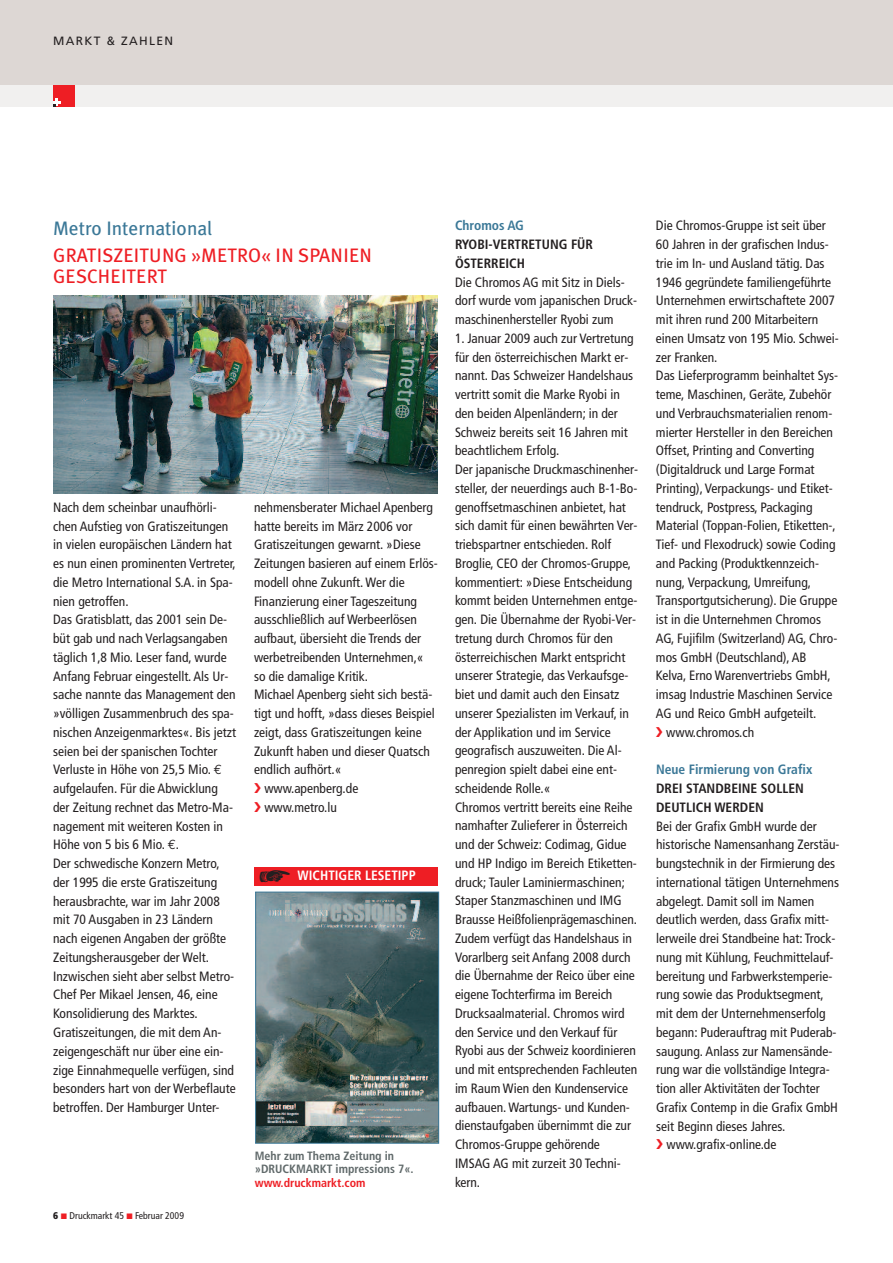
<style>
.page{position:relative;width:893px;height:1263px;background:#fff}
.page>*{position:absolute;margin:0;border:0;box-sizing:border-box;transform-origin:0 0}
.t1{font:19.5px/21px "Meta Plus";letter-spacing:.005em;color:#ee1e24}
.t2{font:19.5px "Meta Plus";color:#3b7897}
.t3{font:condensed 13.5px/18.8px "Frutiger";color:#231f20}
.t4{font:700 condensed 13.5px/18.8px "Frutiger";color:#231f20}
.t5{font:700 condensed 13.5px "Frutiger";color:#3b7897}
.t6{font:700 condensed 13.5px "Frutiger";color:#fff}
.t7{font:700 condensed 12px/13.5px "Frutiger";color:#60696a}
.t8{font:700 condensed 12px "Frutiger";color:#ee1e24}
.t9{font:12px "Frutiger";letter-spacing:.11em;color:#231f20}
.t10{font:condensed 9.75px "Frutiger";color:#231f20}
.s1{font-family:"Euro Mono";font-stretch:normal}
.s2{font-weight:900}
</style>
<div class="page">
<div style="left:0;top:0;width:893px;height:85px;background:#ddd7d4"></div>
<div style="left:0;top:85px;width:893px;height:21px;background:#f1f0ef"></div>
<div style="left:53px;top:85px;width:21px;height:21px;background:#ee1e24"></div>
<svg style="left:53px;top:98px;width:8px;height:8px"></svg>
<img style="left:53px;top:295px;width:385px;height:199px">
<img style="left:257px;top:894px;width:180px;height:247px">
<div style="left:255px;top:892px;width:184px;height:251px;border:1px solid #3b7897"></div>
<div style="left:254px;top:867px;width:184px;height:19px;background:#ee1e24"></div>
<p class="t9" style="left:53px;top:36px;width:121px">MARKT &amp; ZAHLEN</p>
<h1 class="t2" style="left:53px;top:217px;width:161px">Metro International</h1>
<h1 class="t1" style="left:53px;top:245px;width:320px">GRATISZEITUNG »METRO« IN SPANIEN<br>GESCHEITERT</h1>
<p class="t3" style="left:53px;top:499px;width:184px">Nach dem scheinbar unaufhörli&shy;chen Aufstieg von Gratiszeitungen in vielen europäischen Ländern hat es nun einen prominenten Vertreter, die Metro International S.A. in Spa&shy;nien getroffen.<br>Das Gratisblatt, das 2001 sein De&shy;büt gab und nach Verlagsangaben täglich 1,8 Mio. Leser fand, wurde<br>Anfang Februar eingestellt. Als Ur&shy;sache nannte das Management den »völligen Zusammenbruch des spa&shy;nischen Anzeigenmarktes«. Bis jetzt seien bei der spanischen Tochter<br>Verluste in Höhe von 25,5 Mio. <span class="s1">€ </span>aufgelaufen. Für die Abwicklung der Zeitung rechnet das Metro-Ma&shy;nagement mit weiteren Kosten in<br>Höhe von 5 bis 6 Mio. <span class="s1">€</span>.<br>Der schwedische Konzern Metro, der 1995 die erste Gratiszeitung herausbrachte, war im Jahr 2008 mit 70 Ausgaben in 23 Ländern nach eigenen Angaben der größte<br>Zeitungsherausgeber der Welt.<br>Inzwischen sieht aber selbst Metro-<br>Chef Per Mikael Jensen, 46, eine<br>Konsolidierung des Marktes.<br>Gratiszeitungen, die mit dem An&shy;zeigengeschäft nur über eine ein&shy;zige Einnahmequelle verfügen, sind besonders hart von der Werbeflaute betroffen. Der Hamburger Unter-</p>
<p class="t3" style="left:254px;top:499px;width:180px">nehmensberater Michael Apenberg</p>
<p class="t3" style="left:254px;top:518px;width:160px">hatte bereits im März 2006 vor</p>
<p class="t3" style="left:254px;top:536px;width:168px">Gratiszeitungen gewarnt. »Diese</p>
<p class="t3" style="left:254px;top:555px;width:185px">Zeitungen basieren auf einem Erlös-</p>
<p class="t3" style="left:254px;top:574px;width:152px">modell ohne Zukunft.Wer die</p>
<p class="t3" style="left:254px;top:593px;width:164px">Finanzierung einer Tageszeitung</p>
<p class="t3" style="left:254px;top:611px;width:164px">ausschließlich auf Werbeerlösen</p>
<p class="t3" style="left:254px;top:630px;width:169px">aufbaut, übersieht die Trends der</p>
<p class="t3" style="left:254px;top:649px;width:171px">werbetreibenden Unternehmen,«</p>
<p class="t3" style="left:254px;top:668px;width:116px">so die damalige Kritik.</p>
<p class="t3" style="left:254px;top:686px;width:180px">Michael Apenberg sieht sich bestä-</p>
<p class="t3" style="left:254px;top:705px;width:182px">tigt und hofft, »dass dieses Beispiel</p>
<p class="t3" style="left:254px;top:724px;width:169px">zeigt, dass Gratiszeitungen keine</p>
<p class="t3" style="left:254px;top:743px;width:177px">Zukunft haben und dieser Quatsch</p>
<p class="t3" style="left:254px;top:761px;width:89px">endlich aufhört.«</p>
<p class="t3" style="left:264px;top:780px;width:95px">www.apenberg.de</p>
<p class="t3" style="left:264px;top:799px;width:74px">www.metro.lu</p>
<p class="t6" style="left:298px;top:870px;width:120px">WICHTIGER LESETIPP</p>
<p class="t10" style="left:53px;top:1212px;width:132px"><span class="s2">6</span> Druckmarkt 45 Februar 2009</p>
<p class="t7" style="left:255px;top:1150px;width:160px">Mehr zum Thema Zeitung in »DRUCKMARKT impressions 7«.</p>
<p class="t8" style="left:255px;top:1178px;width:112px">www.druckmarkt.com</p>
<p class="t5" style="left:455px;top:220px;width:71px">Chromos AG</p>
<p class="t4" style="left:455px;top:236px;width:140px">RYOBI-VERTRETUNG FÜR<br>ÖSTERREICH</p>
<p class="t3" style="left:455px;top:274px;width:184px">Die Chromos AG mit Sitz in Diels&shy;dorf wurde vom japanischen Druck&shy;maschinenhersteller Ryobi zum</p>
<p class="t3" style="left:455px;top:330px;width:185px">1. Januar 2009 auch zur Vertretung für den österreichischen Markt er&shy;nannt. Das Schweizer Handelshaus vertritt somit die Marke Ryobi in den beiden Alpenländern; in der<br>Schweiz bereits seit 16 Jahren mit beachtlichem Erfolg.<br>Der japanische Druckmaschinenher&shy;steller, der neuerdings auch B-1-Bo&shy;genoffsetmaschinen anbietet, hat sich damit für einen bewährten Ver&shy;triebspartner entschieden. Rolf<br>Broglie, CEO der Chromos-Gruppe, kommentiert: »Diese Entscheidung kommt beiden Unternehmen entge&shy;gen. Die Übernahme der Ryobi-Ver&shy;tretung durch Chromos für den österreichischen Markt entspricht unserer Strategie, das Verkaufsge&shy;biet und damit auch den Einsatz unserer Spezialisten im Verkauf, in der Applikation und im Service geografisch auszuweiten. Die Al&shy;penregion spielt dabei eine ent&shy;scheidende Rolle.«<br>Chromos vertritt bereits eine Reihe namhafter Zulieferer in Österreich und der Schweiz: Codimag, Gidue und HP Indigo im Bereich Etiketten&shy;druck; Tauler Laminiermaschinen;<br>Staper Stanzmaschinen und IMG<br>Brausse Heißfolienprägemaschinen.<br>Zudem verfügt das Handelshaus in<br>Vorarlberg seit Anfang 2008 durch die Übernahme der Reico über eine eigene Tochterfirma im Bereich<br>Drucksaalmaterial. Chromos wird den Service und den Verkauf für<br>Ryobi aus der Schweiz koordinieren und mit entsprechenden Fachleuten im Raum Wien den Kundenservice aufbauen.Wartungs- und Kunden&shy;dienstaufgaben übernimmt die zur<br>Chromos-Gruppe gehörende<br>IMSAG AG mit zurzeit 30 Techni&shy;kern.</p>
<p class="t3" style="left:656px;top:217px;width:171px">Die Chromos-Gruppe ist seit über</p>
<p class="t3" style="left:656px;top:236px;width:174px">60 Jahren in der grafischen Indus-</p>
<p class="t3" style="left:656px;top:255px;width:170px">trie im In- und Ausland tätig. Das</p>
<p class="t3" style="left:656px;top:274px;width:177px">1946 gegründete familiengeführte</p>
<p class="t3" style="left:656px;top:292px;width:181px">Unternehmen erwirtschaftete 2007</p>
<p class="t3" style="left:656px;top:311px;width:164px">mit ihren rund 200 Mitarbeitern</p>
<p class="t3" style="left:656px;top:330px;width:184px">einen Umsatz von 195 Mio. Schwei-</p>
<p class="t3" style="left:656px;top:349px;width:63px">zer Franken.</p>
<p class="t3" style="left:656px;top:367px;width:184px">Das Lieferprogramm beinhaltet Sys-</p>
<p class="t3" style="left:656px;top:386px;width:177px">teme, Maschinen, Geräte, Zubehör</p>
<p class="t3" style="left:656px;top:405px;width:178px">und Verbrauchsmaterialien renom-</p>
<p class="t3" style="left:656px;top:424px;width:179px">mierter Hersteller in den Bereichen</p>
<p class="t3" style="left:656px;top:442px;width:160px">Offset, Printing and Converting</p>
<p class="t3" style="left:656px;top:461px;width:160px">(Digitaldruck und Large Format</p>
<p class="t3" style="left:656px;top:480px;width:178px">Printing), Verpackungs- und Etiket-</p>
<p class="t3" style="left:656px;top:499px;width:158px">tendruck, Postpress, Packaging</p>
<p class="t3" style="left:656px;top:517px;width:181px">Material (Toppan-Folien, Etiketten-,</p>
<p class="t3" style="left:656px;top:536px;width:181px">Tief- und Flexodruck) sowie Coding</p>
<p class="t3" style="left:656px;top:555px;width:165px">and Packing (Produktkennzeich-</p>
<p class="t3" style="left:656px;top:574px;width:157px">nung, Verpackung, Umreifung,</p>
<p class="t3" style="left:656px;top:592px;width:183px">Transportgutsicherung). Die Gruppe</p>
<p class="t3" style="left:656px;top:611px;width:167px">ist in die Unternehmen Chromos</p>
<p class="t3" style="left:656px;top:630px;width:183px">AG, Fujifilm (Switzerland) AG, Chro-</p>
<p class="t3" style="left:656px;top:649px;width:152px">mos GmbH (Deutschland), AB</p>
<p class="t3" style="left:656px;top:667px;width:176px">Kelva, Erno Warenvertriebs GmbH,</p>
<p class="t3" style="left:656px;top:686px;width:178px">imsag Industrie Maschinen Service</p>
<p class="t3" style="left:656px;top:705px;width:162px">AG und Reico GmbH aufgeteilt.</p>
<p class="t3" style="left:666px;top:724px;width:89px">www.chromos.ch</p>
<p class="t5" style="left:656px;top:764px;width:158px">Neue Firmierung von Grafix</p>
<p class="t4" style="left:656px;top:780px;width:149px">DREI STANDBEINE SOLLEN<br>DEUTLICH WERDEN</p>
<p class="t3" style="left:656px;top:817px;width:162px">Bei der Grafix GmbH wurde der</p>
<p class="t3" style="left:656px;top:836px;width:185px">historische Namensanhang Zerstäu-</p>
<p class="t3" style="left:656px;top:855px;width:181px">bungstechnik in der Firmierung des</p>
<p class="t3" style="left:656px;top:874px;width:184px">international tätigen Unternehmens</p>
<p class="t3" style="left:656px;top:892px;width:160px">abgelegt. Damit soll im Namen</p>
<p class="t3" style="left:656px;top:911px;width:175px">deutlich werden, dass Grafix mitt-</p>
<p class="t3" style="left:656px;top:930px;width:181px">lerweile drei Standbeine hat: Trock-</p>
<p class="t3" style="left:656px;top:949px;width:179px">nung mit Kühlung, Feuchmittelauf-</p>
<p class="t3" style="left:656px;top:967px;width:178px">bereitung und Farbwerkstemperie-</p>
<p class="t3" style="left:656px;top:986px;width:169px">rung sowie das Produktsegment,</p>
<p class="t3" style="left:656px;top:1005px;width:171px">mit dem der Unternehmenserfolg</p>
<p class="t3" style="left:656px;top:1024px;width:182px">begann: Puderauftrag mit Puderab-</p>
<p class="t3" style="left:656px;top:1042px;width:178px">saugung. Anlass zur Namensände-</p>
<p class="t3" style="left:656px;top:1061px;width:175px">rung war die vollständige Integra-</p>
<p class="t3" style="left:656px;top:1080px;width:165px">tion aller Aktivitäten der Tochter</p>
<p class="t3" style="left:656px;top:1099px;width:183px">Grafix Contemp in die Grafix GmbH</p>
<p class="t3" style="left:656px;top:1117px;width:131px">seit Beginn dieses Jahres.</p>
<p class="t3" style="left:666px;top:1136px;width:111px">www.grafix-online.de</p>
</div>
